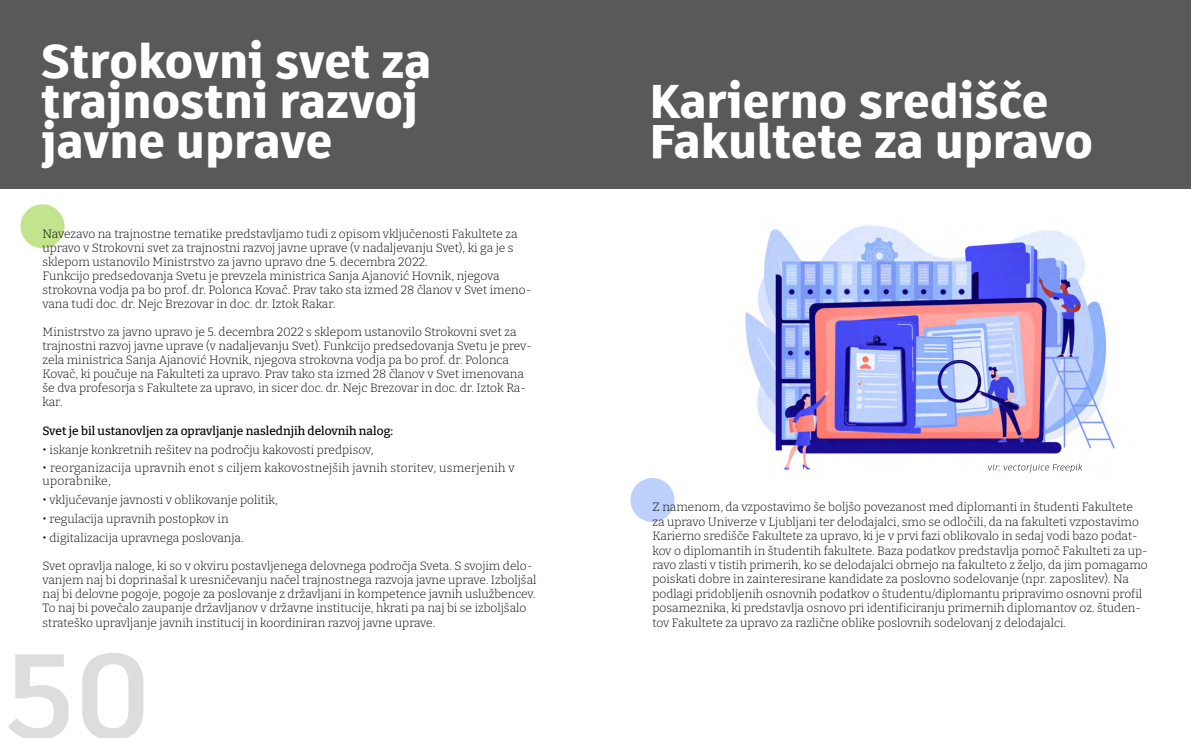
<style>
.page{position:relative;width:1191px;height:738px;background:#fff}
.page>*{position:absolute;margin:0;border:0;box-sizing:border-box;transform-origin:0 0}
.t1{font:700 120px "Artifakt Element";color:#ddddde}
.t2{font:900 47px/40px "Artifakt Element";color:#fff}
.t3{font:300 12px/14px "Bitter";color:#000}
.t4{font:300 12px/13px "Bitter";letter-spacing:.02em;color:#000}
.t5{font:500 12px "Bitter";color:#000}
</style>
<div class="page">
<div style="left:595px;top:0;width:596px;height:189px;background:#595959"></div>
<div style="left:0;top:0;width:595px;height:189px;background:#595959"></div>
<div style="left:630px;top:477px;width:44px;height:44px;background:#bdd0fb;border-radius:50%"></div>
<div style="left:21px;top:204px;width:43px;height:44px;background:#c1e48c;border-radius:50%"></div>
<img style="left:745px;top:225px;width:371px;height:248px">
<svg style="left:988px;top:463px;width:94px;height:9px"></svg>
<h2 class="t2" style="left:41px;top:42px;width:391px">Strokovni svet za trajnostni razvoj javne uprave</h2>
<p class="t3" style="left:43px;top:226px;width:490px">Navezavo na trajnostne tematike predstavljamo tudi z opisom vključenosti Fakultete za upravo v Strokovni svet za trajnostni razvoj javne uprave (v nadaljevanju Svet), ki ga je s sklepom ustanovilo Ministrstvo za javno upravo dne 5. decembra 2022.<br>Funkcijo predsedovanja Svetu je prevzela ministrica Sanja Ajanović Hovnik, njegova strokovna vodja pa bo prof. dr. Polonca Kovač. Prav tako sta izmed 28 članov v Svet imeno&shy;vana tudi doc. dr. Nejc Brezovar in doc. dr. Iztok Rakar.</p>
<p class="t3" style="left:43px;top:324px;width:491px">Ministrstvo za javno upravo je 5. decembra 2022 s sklepom ustanovilo Strokovni svet za trajnostni razvoj javne uprave (v nadaljevanju Svet). Funkcijo predsedovanja Svetu je prev&shy;zela ministrica Sanja Ajanović Hovnik, njegova strokovna vodja pa bo prof. dr. Polonca Kovač, ki poučuje na Fakulteti za upravo. Prav tako sta izmed 28 članov v Svet imenovana še dva profesorja s Fakultete za upravo, in sicer doc. dr. Nejc Brezovar in doc. dr. Iztok Ra&shy;kar.</p>
<p class="t5" style="left:43px;top:422px;width:352px">Svet je bil ustanovljen za opravljanje naslednjih delovnih nalog:</p>
<p class="t3" style="left:43px;top:442px;width:332px">• iskanje konkretnih rešitev na področju kakovosti predpisov,</p>
<p class="t4" style="left:43px;top:460px;width:474px">• reorganizacija upravnih enot s ciljem kakovostnejših javnih storitev, usmerjenih v uporabnike,</p>
<p class="t3" style="left:43px;top:492px;width:237px">• vključevanje javnosti v oblikovanje politik,</p>
<p class="t3" style="left:43px;top:511px;width:188px">• regulacija upravnih postopkov in</p>
<p class="t3" style="left:43px;top:530px;width:202px">• digitalizacija upravnega poslovanja.</p>
<p class="t3" style="left:43px;top:558px;width:495px">Svet opravlja naloge, ki so v okviru postavljenega delovnega področja Sveta. S svojim delo&shy;vanjem naj bi doprinašal k uresničevanju načel trajnostnega razvoja javne uprave. Izboljšal naj bi delovne pogoje, pogoje za poslovanje z državljani in kompetence javnih uslužbencev.<br>To naj bi povečalo zaupanje državljanov v državne institucije, hkrati pa naj bi se izboljšalo strateško upravljanje javnih institucij in koordiniran razvoj javne uprave.</p>
<h1 class="t1" style="left:6px;top:611px;width:147px">50</h1>
<h2 class="t2" style="left:649px;top:82px;width:445px">Karierno središče<br>Fakultete za upravo</h2>
<p class="t3" style="left:652px;top:499px;width:497px;line-height:14.4px">Z namenom, da vzpostavimo še boljšo povezanost med diplomanti in študenti Fakultete za upravo Univerze v Ljubljani ter delodajalci, smo se odločili, da na fakulteti vzpostavimo Karierno središče Fakultete za upravo, ki je v prvi fazi oblikovalo in sedaj vodi bazo podat&shy;kov o diplomantih in študentih fakultete. Baza podatkov predstavlja pomoč Fakulteti za up&shy;ravo zlasti v tistih primerih, ko se delodajalci obrnejo na fakulteto z željo, da jim pomagamo poiskati dobre in zainteresirane kandidate za poslovno sodelovanje (npr. zaposlitev). Na podlagi pridobljenih osnovnih podatkov o študentu/diplomantu pripravimo osnovni profil posameznika, ki predstavlja osnovo pri identificiranju primernih diplomantov oz. študen&shy;tov Fakultete za upravo za različne oblike poslovnih sodelovanj z delodajalci.</p>
</div>
